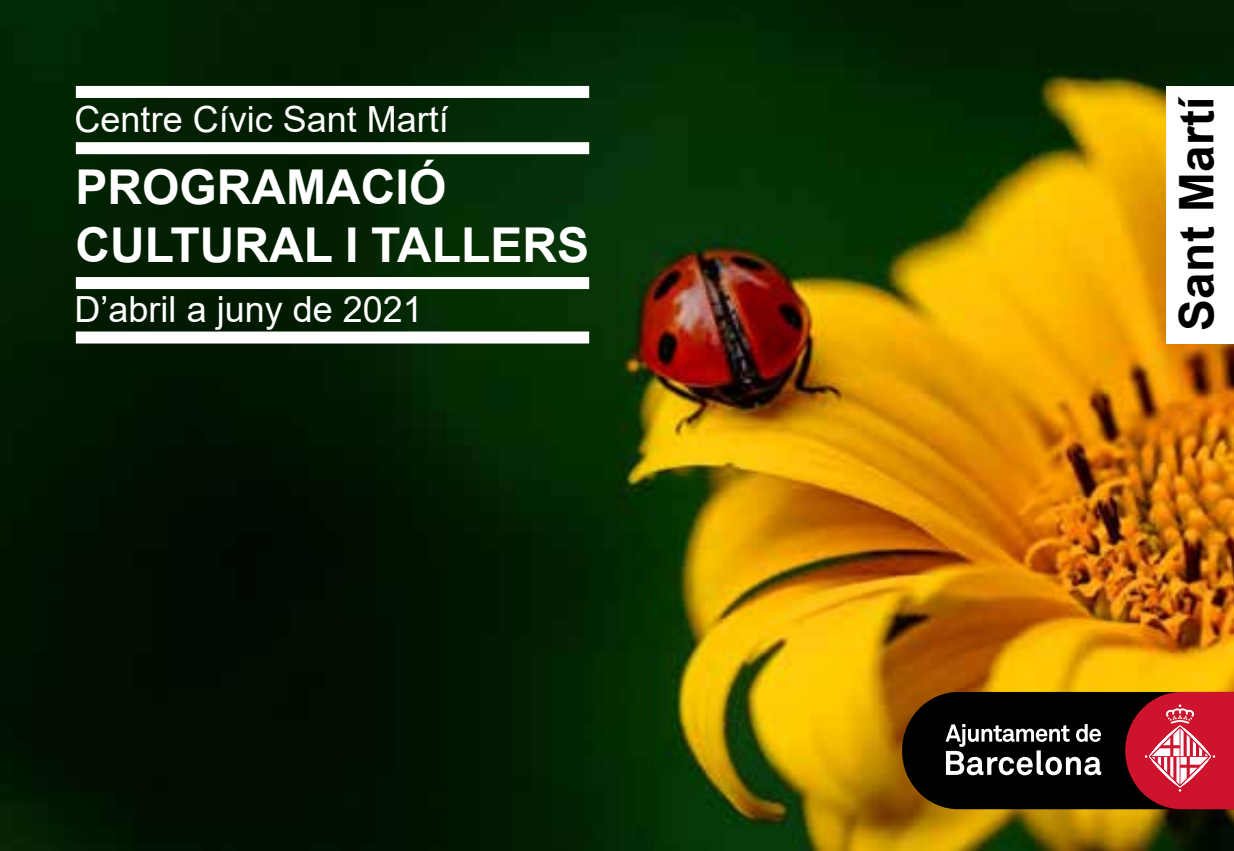
<style>
.page{position:relative;width:1234px;height:851px;background:#fff}
.page>*{position:absolute;margin:0;border:0;box-sizing:border-box;transform-origin:0 0}
.t1{font:700 48px/57.6px "Arial";color:#fff}
.t2{font:700 47.7px "Arial";letter-spacing:.01em;color:#000}
.t3{font:36px "Arial";color:#fff}
</style>
<div class="page">
<img style="left:0;top:0;width:1233px;height:850px">
<svg style="left:901px;top:691px;width:332px;height:118px;background:#552325"></svg>
<div style="left:1166px;top:86px;width:67px;height:257px;background:#fff"></div>
<div style="left:76px;top:86px;width:513px;height:12px;background:#fff"></div>
<div style="left:76px;top:142px;width:513px;height:12px;background:#fff"></div>
<div style="left:76px;top:277px;width:513px;height:12px;background:#fff"></div>
<div style="left:76px;top:331px;width:513px;height:12px;background:#fff"></div>
<p class="t3" style="left:75px;top:94px;width:376px">Centre Cívic Sant Martí</p>
<h1 class="t1" style="left:75px;top:159px;width:515px">PROGRAMACIÓ<br>CULTURAL I TALLERS</h1>
<p class="t3" style="left:75px;top:284px;width:350px">D’abril a juny de 2021</p>
<h2 class="t2" style="left:1162px;top:331px;width:236px;rotate:-90deg">Sant Martí</h2>
</div>
